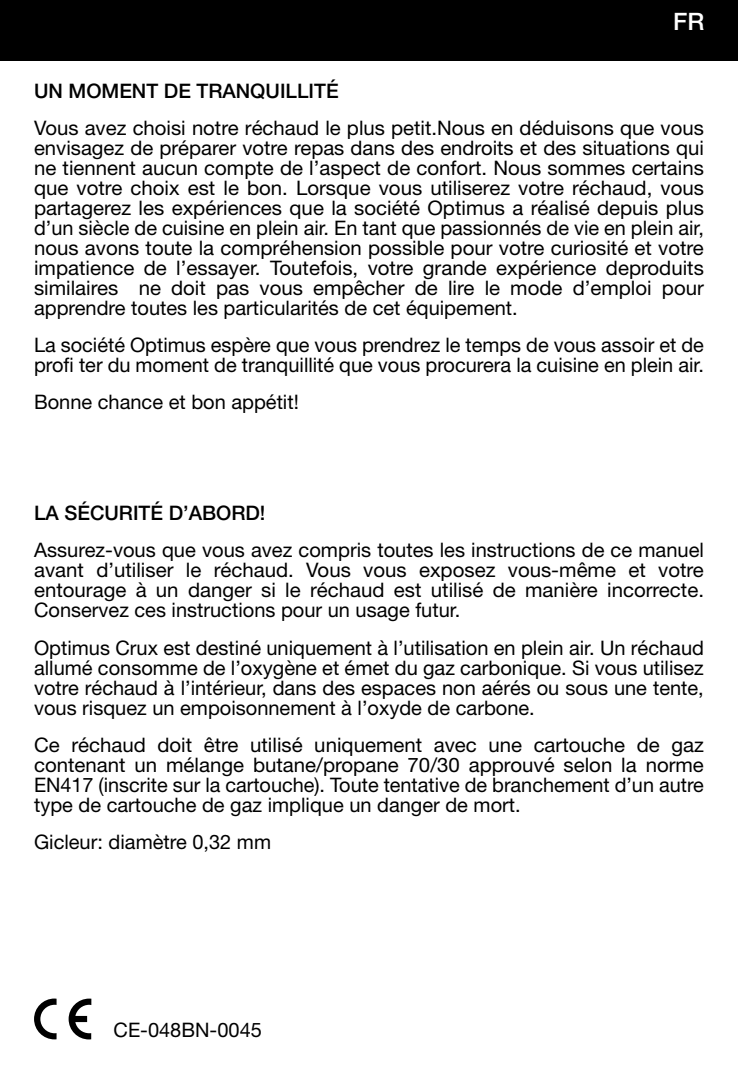
<style>
.page{position:relative;width:738px;height:1078px;background:#fff}
.page>*{position:absolute;margin:0;border:0;box-sizing:border-box;transform-origin:0 0}
.t1{font:500 24px "Helvetica Neue LT";color:#fff}
.t2{font:20px/20px "Helvetica Neue LT";color:#000;text-align:justify}
.t3{font:500 20px "Helvetica Neue LT";color:#000}
</style>
<div class="page">
<div style="left:0;top:0;width:737px;height:60px;background:#000"></div>
<svg style="left:69px;top:998px;width:22px;height:41px"></svg>
<svg style="left:34px;top:998px;width:22px;height:41px"></svg>
<p class="t1" style="left:672px;top:7px;width:33px">FR</p>
<p class="t3" style="left:34px;top:79px;width:306px">UN MOMENT DE TRANQUILLITÉ</p>
<p class="t2" style="left:34px;top:118px;width:671px">Vous avez choisi notre réchaud le plus petit.Nous en déduisons que vous envisagez de préparer votre repas dans des endroits et des situations qui ne tiennent aucun compte de l’aspect de confort. Nous sommes certains que votre choix est le bon. Lorsque vous utiliserez votre réchaud, vous partagerez les expériences que la société Optimus a réalisé depuis plus d’un siècle de cuisine en plein air. En tant que passionnés de vie en plein air, nous avons toute la compréhension possible pour votre curiosité et votre impatience de l’essayer. Toutefois, votre grande expérience deproduits similaires ne doit pas vous empêcher de lire le mode d’emploi pour apprendre toutes les particularités de cet équipement.</p>
<p class="t2" style="left:34px;top:335px;width:670px">La société Optimus espère que vous prendrez le temps de vous assoir et de profi ter du moment de tranquillité que vous procurera la cuisine en plein air.</p>
<p class="t2" style="left:34px;top:392px;width:266px">Bonne chance et bon appétit!</p>
<p class="t3" style="left:34px;top:501px;width:233px">LA SÉCURITÉ D’ABORD!</p>
<p class="t2" style="left:34px;top:540px;width:671px">Assurez-vous que vous avez compris toutes les instructions de ce manuel avant d’utiliser le réchaud. Vous vous exposez vous-même et votre entourage à un danger si le réchaud est utilisé de manière incorrecte.<br>Conservez ces instructions pour un usage futur.</p>
<p class="t2" style="left:34px;top:637px;width:671px">Optimus Crux est destiné uniquement à l’utilisation en plein air. Un réchaud allumé consomme de l’oxygène et émet du gaz carbonique. Si vous utilisez votre réchaud à l’intérieur, dans des espaces non aérés ou sous une tente, vous risquez un empoisonnement à l’oxyde de carbone.</p>
<p class="t2" style="left:34px;top:734px;width:670px">Ce réchaud doit être utilisé uniquement avec une cartouche de gaz contenant un mélange butane/propane 70/30 approuvé selon la norme EN417 (inscrite sur la cartouche). Toute tentative de branchement d’un autre type de cartouche de gaz implique un danger de mort.</p>
<p class="t2" style="left:34px;top:831px;width:238px">Gicleur: diamètre 0,32 mm</p>
<p class="t2" style="left:113px;top:1019px;width:150px">CE-048BN-0045</p>
</div>
